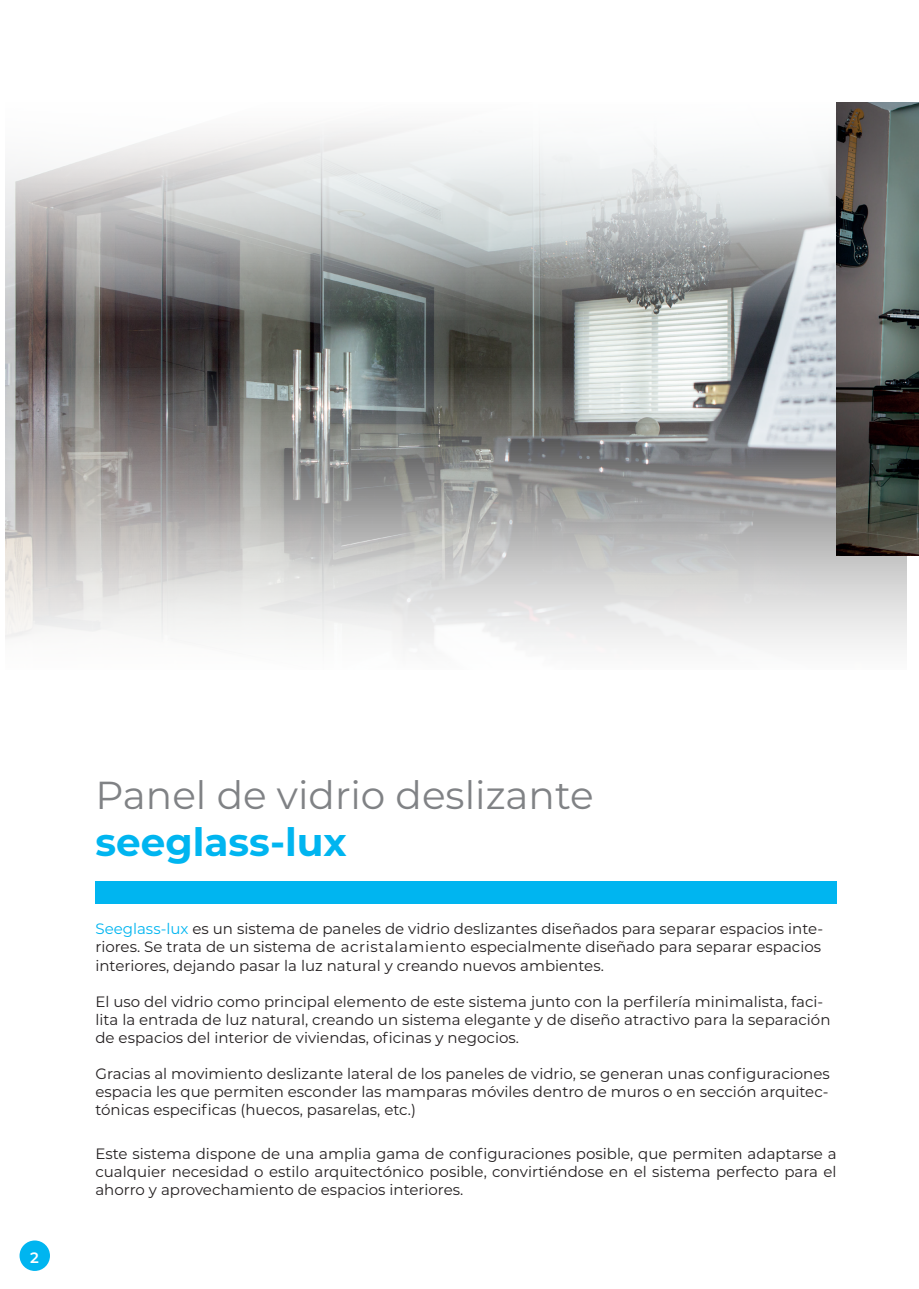
<style>
.page{position:relative;width:919px;height:1289px;background:#fff}
.page>*{position:absolute;margin:0;border:0;box-sizing:border-box;transform-origin:0 0}
.t1{font:39px "Montserrat";color:#808285}
.t2{font:700 39px "Montserrat";color:#00b5f0}
.Texto{font:15px/18px "Montserrat";color:#231f20}
.t3{font:600 15px "Montserrat";color:#fff}
.s1{color:#00b5f0}
</style>
<div class="page">
<img style="left:6px;top:319px;width:830px;height:49px">
<svg style="left:5px;top:368px;width:901px;height:280px"></svg>
<div style="left:95px;top:881px;width:741px;height:22px;background:#00b5f0"></div>
<svg style="left:5px;top:124px;width:831px;height:195px"></svg>
<img style="left:836px;top:102px;width:82px;height:454px">
<div style="left:20px;top:1240px;width:30px;height:30px;background:#00b5f0;border-radius:50%"></div>
<p class="t3" style="left:30px;top:1246px;width:10px">2</p>
<p class="t1" style="left:95px;top:768px;width:499px">Panel de vidrio deslizante</p>
<p class="t2" style="left:95px;top:814px;width:253px">seeglass-lux</p>
<p class="Texto" style="left:95px;top:919px;width:729px"><span class="s1">Seeglass-lux</span> es un sistema de paneles de vidrio deslizantes diseñados para separar espacios inte&shy;riores. Se trata de un sistema de acristalamiento especialmente diseñado para separar espacios interiores, dejando pasar la luz natural y creando nuevos ambientes.</p>
<p class="Texto" style="left:95px;top:991px;width:736px">El uso del vidrio como principal elemento de este sistema junto con la perfilería minimalista, faci&shy;lita la entrada de luz natural, creando un sistema elegante y de diseño atractivo para la separación de espacios del interior de viviendas, oficinas y negocios.</p>
<p class="Texto" style="left:95px;top:1063px;width:735px;text-align:justify">Gracias al movimiento deslizante lateral de los paneles de vidrio, se generan unas configuraciones espacia les que permiten esconder las mamparas móviles dentro de muros o en sección arquitec&shy;tónicas especificas (huecos, pasarelas, etc.)</p>
<p class="Texto" style="left:95px;top:1144px;width:742px;text-align:justify">Este sistema dispone de una amplia gama de configuraciones posible, que permiten adaptarse a cualquier necesidad o estilo arquitectónico posible, convirtiéndose en el sistema perfecto para el ahorro y aprovechamiento de espacios interiores.</p>
</div>
